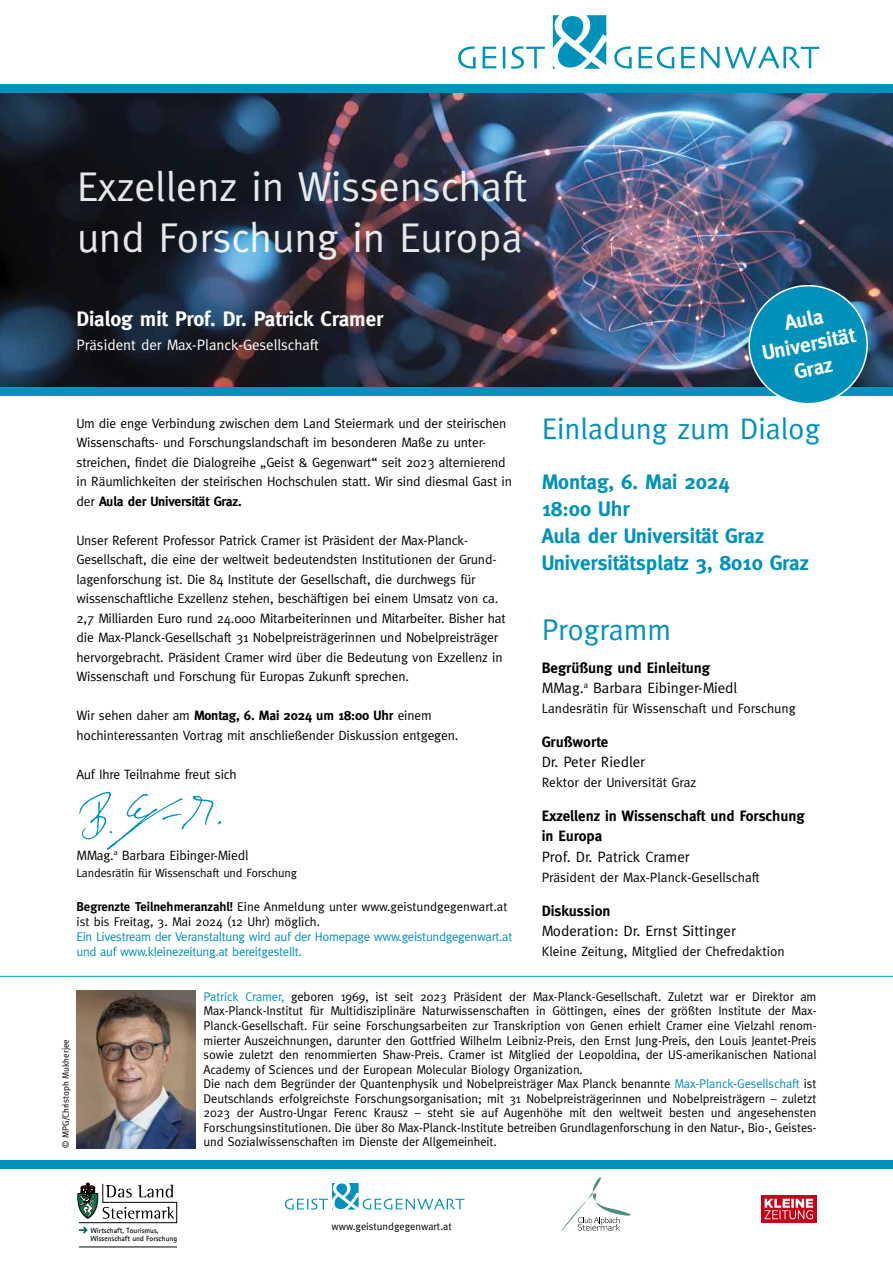
<style>
.page{position:relative;width:893px;height:1263px;background:#fff}
.page>*{position:absolute;margin:0;border:0;box-sizing:border-box;transform-origin:0 0}
.t1{font:41.85px/50.2px "Meta";color:#fff}
.t2{font:30px "Meta";color:#0092bb}
.t3{font:700 21px/27px "Meta";color:#0092bb}
.t4{font:700 21px/24.8px "Meta";color:#fff;text-align:center}
.t5{font:15px/20.2px "Meta";color:#000}
.t6{font:700 15px/20.2px "Meta";color:#000}
.t7{font:15px "Meta";color:#fff}
.t8{font:13.5px/19.5px "Meta";letter-spacing:-.01em;color:#000}
.t9{font:12.75px/14.5px "Meta";letter-spacing:-.005em;color:#000}
.t10{font:12.75px/15.3px "Meta";letter-spacing:-.025em;color:#0092bb}
.t11{font:12px "Meta";letter-spacing:-.01em;color:#000}
.t12{font:10.5px "Meta";color:#000}
.t13{font:9px "Meta";color:#000}
.t14{font:700 7.5px/7.9px "Agfa Rotis Sans Serif";color:#000}
.s1{font-weight:700}
.s2{color:#0092bb}
</style>
<div class="page">
<img style="left:0;top:92px;width:893px;height:295px">
<div style="left:0;top:387px;width:893px;height:9px;background:#0092bb"></div>
<div style="left:0;top:84px;width:893px;height:8px;background:#0092bb"></div>
<img style="left:79px;top:791px;width:143px;height:58px">
<svg style="left:458px;top:46px;width:18px;height:23px"></svg>
<svg style="left:483px;top:47px;width:13px;height:21px"></svg>
<svg style="left:503px;top:47px;width:2px;height:21px"></svg>
<svg style="left:511px;top:46px;width:34px;height:23px"></svg>
<svg style="left:553px;top:15px;width:53px;height:54px"></svg>
<svg style="left:614px;top:46px;width:18px;height:22px"></svg>
<svg style="left:638px;top:46px;width:36px;height:22px"></svg>
<svg style="left:681px;top:47px;width:14px;height:21px"></svg>
<svg style="left:701px;top:46px;width:118px;height:23px"></svg>
<div style="left:0;top:1160px;width:893px;height:9px;background:#0092bb"></div>
<svg style="left:761px;top:1195px;width:55px;height:28px"></svg>
<svg style="left:764px;top:1199px;width:49px;height:20px"></svg>
<svg style="left:285px;top:1183px;width:179px;height:27px"></svg>
<svg style="left:561px;top:1177px;width:70px;height:55px"></svg>
<hr style="left:0;top:976px;width:893px;height:1px;background:#0092bb">
<hr style="left:79px;top:1246px;width:98px;height:1px;background:#000">
<svg style="left:78px;top:1183px;width:99px;height:50px"></svg>
<img style="left:77px;top:991px;width:118px;height:157px">
<svg style="left:744px;top:281px;width:128px;height:122px;background:#1c89ad"></svg>
<h1 class="t1" style="left:77px;top:161px;width:453px">Exzellenz in Wissenschaft und Forschung in Europa</h1>
<h3 class="t4" style="left:77px;top:306px;width:308px">Dialog mit Prof. Dr. Patrick Cramer</h3>
<p class="t7" style="left:77px;top:336px;width:244px">Präsident der Max-Planck-Gesellschaft</p>
<h3 class="t4" style="left:755px;top:316px;width:96px;rotate:-11deg">Aula<br>Universität<br>Graz</h3>
<h2 class="t2" style="left:542px;top:411px;width:280px">Einladung zum Dialog</h2>
<p class="t8" style="left:77px;top:413px;width:437px">Um die enge Verbindung zwischen dem Land Steiermark und der steirischen Wissenschafts- und Forschungslandschaft im besonderen Maße zu unter&shy;streichen, findet die Dialogreihe „Geist &amp; Gegenwart“ seit 2023 alternierend in Räumlichkeiten der steirischen Hochschulen statt. Wir sind diesmal Gast in der <span class="s1">Aula der Universität Graz.</span></p>
<p class="t8" style="left:77px;top:530px;width:431px">Unser Referent Professor Patrick Cramer ist Präsident der Max-Planck-Gesellschaft, die eine der weltweit bedeutendsten Institutionen der Grund&shy;lagenforschung ist. Die 84 Institute der Gesellschaft, die durchwegs für wissenschaftliche Exzellenz stehen, beschäftigen bei einem Umsatz von ca.<br>2,7 Milliarden Euro rund 24.000 Mitarbeiterinnen und Mitarbeiter. Bisher hat die Max-Planck-Gesellschaft 31 Nobelpreisträgerinnen und Nobelpreisträger hervorgebracht. Präsident Cramer wird über die Bedeutung von Exzellenz in Wissenschaft und Forschung für Europas Zukunft sprechen.</p>
<p class="t8" style="left:77px;top:706px;width:383px">Wir sehen daher am <span class="s1">Montag, 6. Mai 2024 um 18:00 Uhr</span> einem hochinteressanten Vortrag mit anschließender Diskussion entgegen.</p>
<p class="t8" style="left:77px;top:764px;width:162px">Auf Ihre Teilnahme freut sich</p>
<h3 class="t3" style="left:542px;top:468px;width:268px">Montag, 6. Mai 2024<br>18:00 Uhr<br>Aula der Universität Graz<br>Universitätsplatz 3, 8010 Graz</h3>
<h2 class="t2" style="left:542px;top:612px;width:131px">Programm</h2>
<p class="t5" style="left:542px;top:657px;width:197px"><span class="s1">Begrüßung und Einleitung<br></span>MMag.<sup>a</sup> Barbara Eibinger-Miedl</p>
<p class="t8" style="left:542px;top:699px;width:255px">Landesrätin für Wissenschaft und Forschung</p>
<p class="t6" style="left:542px;top:731px;width:68px">Grußworte</p>
<p class="t5" style="left:542px;top:752px;width:105px">Dr. Peter Riedler</p>
<p class="t8" style="left:542px;top:773px;width:156px">Rektor der Universität Graz</p>
<p class="t6" style="left:542px;top:806px;width:264px">Exzellenz in Wissenschaft und Forschung in Europa</p>
<p class="t5" style="left:542px;top:846px;width:149px">Prof. Dr. Patrick Cramer</p>
<p class="t8" style="left:542px;top:867px;width:220px">Präsident der Max-Planck-Gesellschaft</p>
<p class="t6" style="left:542px;top:900px;width:70px">Diskussion</p>
<p class="t5" style="left:542px;top:920px;width:196px">Moderation: Dr. Ernst Sittinger</p>
<p class="t8" style="left:542px;top:942px;width:244px">Kleine Zeitung, Mitglied der Chefredaktion</p>
<p class="t8" style="left:77px;top:845px;width:173px">MMag.<sup>a</sup> Barbara Eibinger-Miedl</p>
<p class="t11" style="left:77px;top:866px;width:222px">Landesrätin für Wissenschaft und Forschung</p>
<p class="t9" style="left:77px;top:898px;width:432px;line-height:15.3px"><span class="s1">Begrenzte Teilnehmeranzahl!</span> Eine Anmeldung unter www.geistundgegenwart.at ist bis Freitag, 3. Mai 2024 (12 Uhr) möglich.</p>
<p class="t10" style="left:77px;top:929px;width:437px">Ein Livestream der Veranstaltung wird auf der Homepage www.geistundgegenwart.at und auf www.kleinezeitung.at bereitgestellt.</p>
<p class="t9" style="left:204px;top:989px;width:614px"><span class="s2">Patrick Cramer,</span> geboren 1969, ist seit 2023 Präsident der Max-Planck-Gesellschaft. Zuletzt war er Direktor am Max-Planck-Institut für Multidisziplinäre Naturwissenschaften in Göttingen, eines der größten Institute der Max-Planck-Gesellschaft. Für seine Forschungsarbeiten zur Transkription von Genen erhielt Cramer eine Vielzahl renom&shy;mierter Auszeichnungen, darunter den Gottfried Wilhelm Leibniz-Preis, den Ernst Jung-Preis, den Louis Jeantet-Preis sowie zuletzt den renommierten Shaw-Preis. Cramer ist Mitglied der Leopoldina, der US-amerikanischen National Academy of Sciences und der European Molecular Biology Organization.<br>Die nach dem Begründer der Quantenphysik und Nobelpreisträger Max Planck benannte <span class="s2">Max-Planck-Gesellschaft</span> ist Deutschlands erfolgreichste Forschungsorganisation; mit 31 Nobelpreisträgerinnen und Nobelpreisträgern – zuletzt 2023 der Austro-Ungar Ferenc Krausz – steht sie auf Augenhöhe mit den weltweit besten und angesehensten Forschungsinstitutionen. Die über 80 Max-Planck-Institute betreiben Grundlagenforschung in den Natur-, Bio-, Geistes&shy;und Sozialwissenschaften im Dienste der Allgemeinheit.</p>
<p class="t13" style="left:61px;top:1148px;width:110px;rotate:-90deg">© MPG/Christoph Mukherjee</p>
<p class="t14" style="left:90px;top:1226px;width:88px">Wirtschaft, Tourismus,<br>Wissenschaft und Forschung</p>
<p class="t12" style="left:332px;top:1221px;width:122px">www.geistundgegenwart.at</p>
</div>
